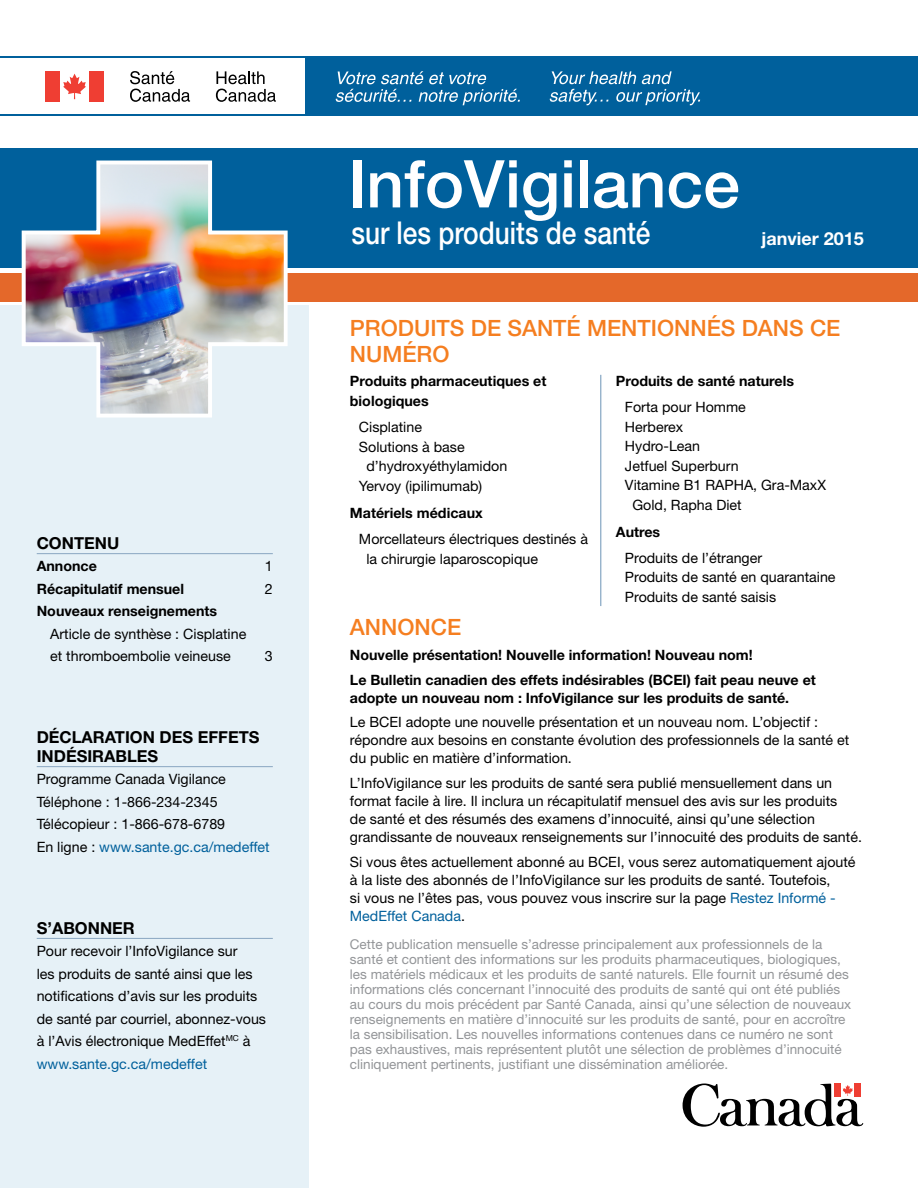
<style>
.page{position:relative;width:918px;height:1188px;background:#fff}
.page>*{position:absolute;margin:0;border:0;box-sizing:border-box;transform-origin:0 0}
.t1{font:500 66px "Helvetica Neue LT Std";color:#fff}
.t2{font:500 31.5px "Helvetica Neue LT Std";color:#fff;scale:.83 1}
.t3{font:500 22.5px/25.5px "Helvetica Neue LT Std";color:#f57e20}
.t4{font:700 18px "Helvetica Neue LT Std";color:#fff}
.t5{font:700 16.5px/18.8px "Helvetica Neue LT Std";color:#000}
.t6{font:14.25px/22.5px "Helvetica Neue LT Std";color:#000}
.t7{font:700 14.25px/24.8px "Helvetica Neue LT Std";color:#000}
.t8{font:13.5px/15px "Helvetica Neue LT Std";color:#939598}
.s1{color:#00609c}
</style>
<div class="page">
<hr style="left:0;top:57px;width:306px;height:1px;background:#00609c">
<hr style="left:0;top:115px;width:306px;height:1px;background:#00609c">
<div style="left:306px;top:57px;width:612px;height:59px;background:#00609c"></div>
<svg style="left:682px;top:1083px;width:182px;height:44px"></svg>
<div style="left:45px;top:71px;width:15px;height:31px;background:#ef3e33"></div>
<svg style="left:63px;top:74px;width:23px;height:25px"></svg>
<div style="left:89px;top:71px;width:15px;height:31px;background:#ef3e33"></div>
<svg style="left:130px;top:71px;width:60px;height:31px"></svg>
<svg style="left:216px;top:71px;width:60px;height:31px"></svg>
<svg style="left:550px;top:71px;width:150px;height:34px"></svg>
<svg style="left:335px;top:71px;width:185px;height:34px"></svg>
<div style="left:0;top:306px;width:308px;height:882px;background:#e6f1f7"></div>
<div style="left:0;top:273px;width:918px;height:28px;background:#e4682a"></div>
<div style="left:0;top:148px;width:918px;height:120px;background:#00609c"></div>
<img style="left:20px;top:160px;width:270px;height:258px">
<hr style="left:37px;top:553px;width:236px;height:1px;background:#8aa6c1">
<hr style="left:37px;top:766px;width:236px;height:1px;background:#8aa6c1">
<hr style="left:37px;top:938px;width:236px;height:1px;background:#8aa6c1">
<hr style="left:600px;top:375px;width:1px;height:231px;background:#6c94b6">
<p class="t5" style="left:37px;top:533px;width:84px">CONTENU</p>
<p class="t7" style="left:37px;top:554px;width:62px">Annonce</p>
<p class="t6" style="left:265px;top:555px;width:9px">1</p>
<p class="t7" style="left:37px;top:576px;width:149px">Récapitulatif mensuel</p>
<p class="t6" style="left:265px;top:577px;width:9px">2</p>
<p class="t7" style="left:37px;top:599px;width:182px">Nouveaux renseignements</p>
<p class="t6" style="left:50px;top:622px;width:198px">Article de synthèse : Cisplatine et thromboembolie veineuse</p>
<p class="t6" style="left:265px;top:645px;width:9px">3</p>
<p class="t5" style="left:37px;top:728px;width:224px">DÉCLARATION DES EFFETS<br>INDÉSIRABLES</p>
<p class="t6" style="left:37px;top:768px;width:235px">Programme Canada Vigilance<br>Téléphone : 1-866-234-2345<br>Télécopieur : 1-866-678-6789<br>En ligne : <span class="s1">www.sante.gc.ca/medeffet</span></p>
<p class="t5" style="left:37px;top:918px;width:100px">S’ABONNER</p>
<p class="t6" style="left:37px;top:940px;width:231px">Pour recevoir l’InfoVigilance sur<br>les produits de santé ainsi que les notifications d’avis sur les produits de santé par courriel, abonnez-vous à l’Avis électronique MedEffet<sup>MC</sup> à <span class="s1">www.sante.gc.ca/medeffet</span></p>
<h1 class="t1" style="left:348px;top:145px;width:393px">InfoVigilance</h1>
<h2 class="t2" style="left:351px;top:214px;width:362px">sur les produits de santé</h2>
<p class="t4" style="left:762px;top:227px;width:104px">janvier 2015</p>
<h3 class="t3" style="left:350px;top:315px;width:492px">PRODUITS DE SANTÉ MENTIONNÉS DANS CE<br>NUMÉRO</h3>
<p class="t7" style="left:350px;top:370px;width:198px;line-height:20.2px">Produits pharmaceutiques et biologiques</p>
<p class="t6" style="left:359px;top:416px;width:65px">Cisplatine</p>
<p class="t6" style="left:359px;top:435px;width:107px">Solutions à base</p>
<p class="t6" style="left:366px;top:455px;width:142px">d’hydroxyéthylamidon</p>
<p class="t6" style="left:359px;top:474px;width:125px">Yervoy (ipilimumab)</p>
<p class="t7" style="left:350px;top:500px;width:134px">Matériels médicaux</p>
<p class="t6" style="left:366px;top:529px;width:223px;line-height:19.5px;text-indent:-7px">Morcellateurs électriques destinés à la chirurgie laparoscopique</p>
<p class="t7" style="left:616px;top:368px;width:180px">Produits de santé naturels</p>
<p class="t6" style="left:625px;top:396px;width:122px">Forta pour Homme</p>
<p class="t6" style="left:625px;top:415px;width:60px">Herberex</p>
<p class="t6" style="left:625px;top:435px;width:77px">Hydro-Lean</p>
<p class="t6" style="left:625px;top:454px;width:115px">Jetfuel Superburn</p>
<p class="t6" style="left:625px;top:474px;width:203px">Vitamine B1 RAPHA, Gra-MaxX</p>
<p class="t6" style="left:632px;top:493px;width:111px">Gold, Rapha Diet</p>
<p class="t7" style="left:616px;top:519px;width:46px">Autres</p>
<p class="t6" style="left:625px;top:548px;width:212px;line-height:19.5px">Produits de l’étranger<br>Produits de santé en quarantaine<br>Produits de santé saisis</p>
<h3 class="t3" style="left:350px;top:614px;width:113px">ANNONCE</h3>
<p class="t7" style="left:350px;top:642px;width:467px">Nouvelle présentation! Nouvelle information! Nouveau nom!<br>Le Bulletin canadien des effets indésirables (BCEI) fait peau neuve et</p>
<p class="t7" style="left:350px;top:685px;width:441px">adopte un nouveau nom : InfoVigilance sur les produits de santé.</p>
<p class="t6" style="left:350px;top:713px;width:501px;line-height:18px">Le BCEI adopte une nouvelle présentation et un nouveau nom. L’objectif : répondre aux besoins en constante évolution des professionnels de la santé et du public en matière d’information.</p>
<p class="t6" style="left:350px;top:774px;width:514px;line-height:18px">L’InfoVigilance sur les produits de santé sera publié mensuellement dans un format facile à lire. Il inclura un récapitulatif mensuel des avis sur les produits<br>de santé et des résumés des examens d’innocuité, ainsi qu’une sélection grandissante de nouveaux renseignements sur l’innocuité des produits de santé.</p>
<p class="t6" style="left:350px;top:853px;width:507px;line-height:18px">Si vous êtes actuellement abonné au BCEI, vous serez automatiquement ajouté à la liste des abonnés de l’InfoVigilance sur les produits de santé. Toutefois,<br>si vous ne l’êtes pas, vous pouvez vous inscrire sur la page <span class="s1">Restez Informé - MedEffet Canada</span>.</p>
<p class="t8" style="left:350px;top:937px;width:503px">Cette publication mensuelle s’adresse principalement aux professionnels de la santé et contient des informations sur les produits pharmaceutiques, biologiques, les matériels médicaux et les produits de santé naturels. Elle fournit un résumé des informations clés concernant l’innocuité des produits de santé qui ont été publiés au cours du mois précédent par Santé Canada, ainsi qu’une sélection de nouveaux renseignements en matière d’innocuité sur les produits de santé, pour en accroître la sensibilisation. Les nouvelles informations contenues dans ce numéro ne sont pas exhaustives, mais représentent plutôt une sélection de problèmes d’innocuité cliniquement pertinents, justifiant une dissémination améliorée.</p>
</div>
